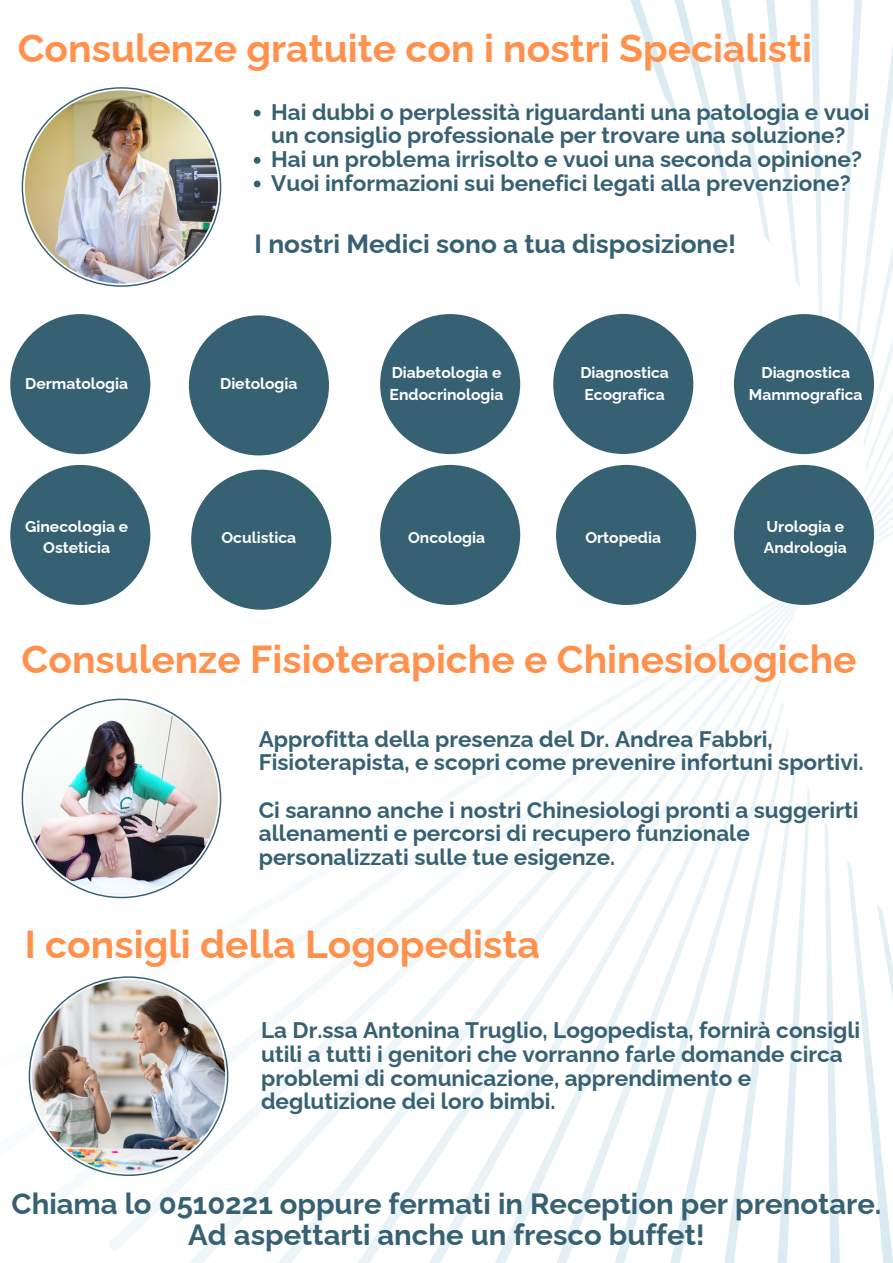
<style>
.page{position:relative;width:893px;height:1263px;background:#fff}
.page>*{position:absolute;margin:0;border:0;box-sizing:border-box;transform-origin:0 0}
.t1{font:700 39px "Raleway";color:#ff914d}
.t2{font:700 29.25px "Raleway";color:#366173}
.t3{font:700 26.25px "Raleway";color:#366173}
.t4{font:700 22.5px/23.6px "Raleway";color:#366173}
.t5{font:700 15.67px/21.4px "Raleway";color:#fff}
</style>
<div class="page">
<img style="left:21px;top:0;width:872px;height:1263px">
<svg style="left:22px;top:87px;width:199px;height:200px"></svg>
<img style="left:25px;top:90px;width:193px;height:194px;border-radius:50%">
<svg style="left:22px;top:699px;width:199px;height:199px"></svg>
<img style="left:25px;top:702px;width:193px;height:193px;border-radius:50%">
<svg style="left:29px;top:976px;width:199px;height:200px"></svg>
<img style="left:32px;top:979px;width:193px;height:194px;border-radius:50%">
<svg style="left:254px;top:110px;width:6px;height:6px"></svg>
<svg style="left:254px;top:157px;width:6px;height:7px"></svg>
<svg style="left:254px;top:181px;width:6px;height:6px"></svg>
<svg style="left:10px;top:314px;width:140px;height:140px"></svg>
<svg style="left:189px;top:315px;width:140px;height:140px"></svg>
<svg style="left:380px;top:314px;width:140px;height:140px"></svg>
<svg style="left:553px;top:314px;width:140px;height:140px"></svg>
<svg style="left:734px;top:314px;width:140px;height:140px"></svg>
<svg style="left:10px;top:465px;width:140px;height:140px"></svg>
<svg style="left:191px;top:470px;width:140px;height:140px"></svg>
<svg style="left:380px;top:465px;width:140px;height:140px"></svg>
<svg style="left:556px;top:465px;width:140px;height:140px"></svg>
<svg style="left:734px;top:465px;width:140px;height:140px"></svg>
<p class="t1" style="left:18px;top:25px;width:795px">Consulenze gratuite con i nostri Specialisti</p>
<p class="t4" style="left:271px;top:100px;width:600px">Hai dubbi o perplessità riguardanti una patologia e vuoi un consiglio professionale per trovare una soluzione?</p>
<p class="t4" style="left:271px;top:147px;width:592px">Hai un problema irrisolto e vuoi una seconda opinione?</p>
<p class="t4" style="left:271px;top:171px;width:581px">Vuoi informazioni sui benefici legati alla prevenzione?</p>
<p class="t3" style="left:255px;top:228px;width:483px">I nostri Medici sono a tua disposizione!</p>
<p class="t5" style="left:25px;top:373px;width:104px">Dermatologia</p>
<p class="t5" style="left:220px;top:373px;width:79px">Dietologia</p>
<p class="t5" style="left:389px;top:362px;width:115px;line-height:21.9px">Diabetologia e<br>Endocrinologia</p>
<p class="t5" style="left:580px;top:362px;width:90px">Diagnostica</p>
<p class="t5" style="left:584px;top:383px;width:82px">Ecografica</p>
<p class="t5" style="left:761px;top:362px;width:90px">Diagnostica</p>
<p class="t5" style="left:749px;top:383px;width:115px">Mammografica</p>
<p class="t5" style="left:25px;top:516px;width:104px;text-align:center">Ginecologia e<br>Osteticia</p>
<p class="t5" style="left:221px;top:526px;width:76px">Oculistica</p>
<p class="t5" style="left:408px;top:526px;width:78px">Oncologia</p>
<p class="t5" style="left:585px;top:526px;width:77px">Ortopedia</p>
<p class="t5" style="left:764px;top:516px;width:84px">Urologia e<br>Andrologia</p>
<p class="t1" style="left:22px;top:637px;width:836px">Consulenze Fisioterapiche e Chinesiologiche</p>
<p class="t4" style="left:259px;top:727px;width:606px">Approfitta della presenza del Dr. Andrea Fabbri,<br>Fisioterapista, e scopri come prevenire infortuni sportivi.</p>
<p class="t4" style="left:259px;top:798px;width:601px">Ci saranno anche i nostri Chinesiologi pronti a suggerirti allenamenti e percorsi di recupero funzionale personalizzati sulle tue esigenze.</p>
<p class="t1" style="left:25px;top:921px;width:516px">I consigli della Logopedista</p>
<p class="t4" style="left:261px;top:1018px;width:600px">La Dr.ssa Antonina Truglio, Logopedista, fornirà consigli utili a tutti i genitori che vorranno farle domande circa problemi di comunicazione, apprendimento e deglutizione dei loro bimbi.</p>
<p class="t2" style="left:12px;top:1186px;width:871px">Chiama lo 0510221 oppure fermati in Reception per prenotare.</p>
<p class="t2" style="left:188px;top:1217px;width:518px">Ad aspettarti anche un fresco buffet!</p>
</div>
